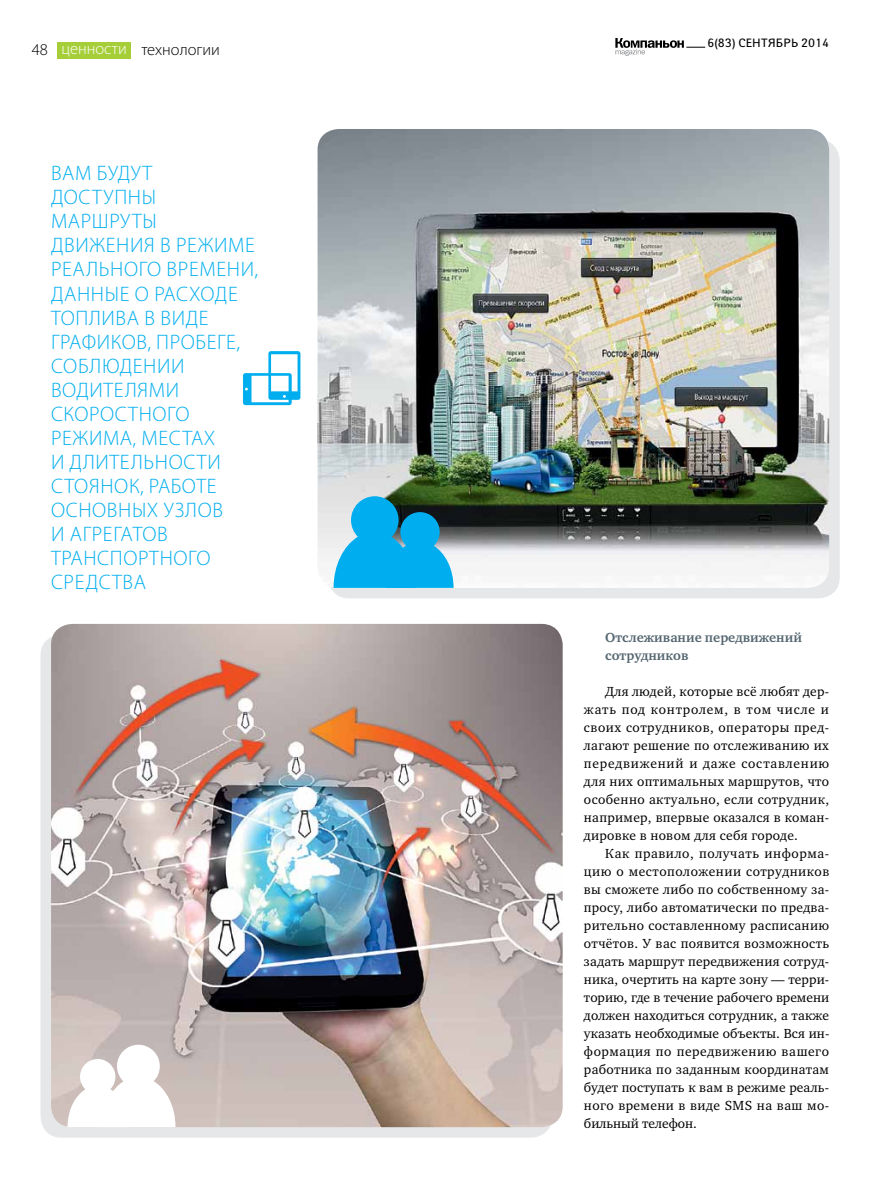
<style>
.page{position:relative;width:893px;height:1191px;background:#fff}
.page>*{position:absolute;margin:0;border:0;box-sizing:border-box;transform-origin:0 0}
.t1{font:300 21px/24px "Myriad Pro";letter-spacing:.115em;color:#00aeef}
.t2{font:300 16.5px "Myriad Pro";color:#000}
.t3{font:13.5px/18px "Charter ITC";letter-spacing:.02em;color:#000;text-align:justify}
.t4{font:700 13.5px/18px "Charter ITC";color:#546670}
.t5{font:12px "Yanus";letter-spacing:.01em;color:#000}
.s1{color:#fff}
</style>
<div class="page">
<svg style="left:615px;top:38px;width:90px;height:18px"></svg>
<div style="left:57px;top:42px;width:74px;height:17px;background:#a6ce39"></div>
<div style="left:328px;top:139px;width:512px;height:459px;background:#e6e7e8;border-radius:21px"></div>
<div style="left:41px;top:634px;width:511px;height:503px;background:#e6e7e8;border-radius:21px"></div>
<img style="left:318px;top:129px;width:511px;height:459px">
<svg style="left:243px;top:351px;width:57px;height:54px"></svg>
<svg style="left:334px;top:496px;width:120px;height:92px"></svg>
<img style="left:51px;top:624px;width:512px;height:503px">
<svg style="left:68px;top:1044px;width:108px;height:83px"></svg>
<p class="t2" style="left:32px;top:40px;width:18px">48</p>
<p class="t2" style="left:62px;top:40px;width:160px"><span class="s1">ценности</span> технологии</p>
<h1 class="t1" style="left:51px;top:161px;width:101px">Вам будут дост</h1>
<h1 class="t1" style="left:51px;top:185px;width:107px;text-align:justify;text-indent:53px">упн ы маршруты движ</h1>
<h1 class="t1" style="left:51px;top:233px;width:209px;text-indent:55px">ения врежиме реального времени, данн ые о расхо</h1>
<h1 class="t1" style="left:215px;top:281px;width:24px">де</h1>
<h1 class="t1" style="left:51px;top:305px;width:14px">топлив</h1>
<h1 class="t1" style="left:51px;top:305px;width:159px;text-indent:76px">а ввиде графи ков, проб</h1>
<h1 class="t1" style="left:207px;top:329px;width:35px">еге,</h1>
<h1 class="t1" style="left:51px;top:353px;width:13px">собл</h1>
<h1 class="t1" style="left:51px;top:353px;width:126px;text-indent:51px">юдении водителями скоростно</h1>
<h1 class="t1" style="left:51px;top:401px;width:167px;text-indent:116px">го режи ма, местах и длительности стояно к, работе основн</h1>
<h1 class="t1" style="left:51px;top:497px;width:137px;text-indent:81px">ых узлов и агрегатов транспортно</h1>
<h1 class="t1" style="left:188px;top:545px;width:21px">го</h1>
<h1 class="t1" style="left:51px;top:569px;width:97px">ср едства</h1>
<p class="t5" style="left:707px;top:36px;width:123px">6(83) СЕНТЯБРЬ 2014</p>
<p class="t4" style="left:605px;top:628px;width:198px">Отслеживание передвижений сотрудников</p>
<p class="t3" style="left:584px;top:682px;width:247px;text-indent:21px">Для людей, которые всё любят дер&shy;жать под контролем, в том числе и своих сотрудников, операторы пред&shy;лагают решение по отслеживанию их передвижений и даже составлению для них оптимальных маршрутов, что особенно актуально, если сотрудник, например, впервые оказался в коман&shy;дировке в новом для себя городе.</p>
<p class="t3" style="left:584px;top:844px;width:247px;text-indent:21px">Как правило, получать информа&shy;цию о местоположении сотрудников вы сможете либо по собственному за&shy;просу, либо автоматически по предва&shy;рительно составленному расписанию отчётов. У вас появится возможность задать маршрут передвижения сотруд&shy;ника, очертить на карте зону — терри&shy;торию, где в течение рабочего времени должен находиться сотрудник, а также указать необходимые объекты. Вся ин&shy;формация по передвижению вашего работника по заданным координатам будет поступать к вам в режиме реаль&shy;ного времени в виде SMS на ваш мо&shy;бильный телефон.</p>
</div>
